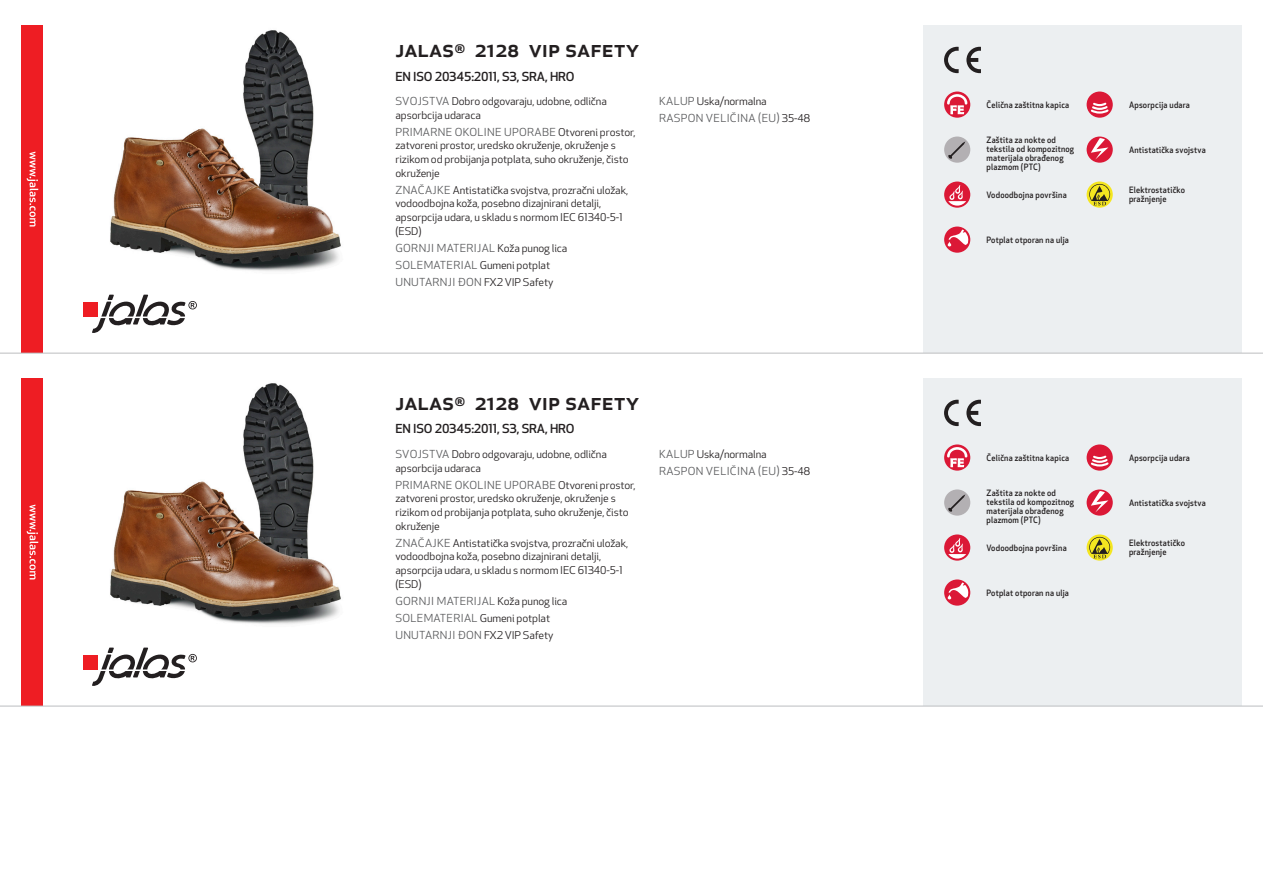
<style>
.page{position:relative;width:1263px;height:893px;background:#fff}
.page>*{position:absolute;margin:0;border:0;box-sizing:border-box;transform-origin:0 0}
.Produkt_namn{font:500 24px "Apex New";color:#231f20}
.Ingress{font:500 12.15px "Apex New";letter-spacing:-.015em;color:#231f20;scale:1.06 1}
.Funktion{font:10.8px "Apex New";letter-spacing:.025em;color:#57585a;scale:1.06 1}
.Funktion-2{font:10.5px/13.6px "Apex New";letter-spacing:-.01em;color:#231f20;scale:1.06 1}
.Funktion_body{font:500 8.55px/9px "Apex New";letter-spacing:.025em;color:#231f20;scale:.95 1}
.s1{font-size:10.8px;color:#57585a}
.s2{font-size:10.5px;color:#231f20}
</style>
<div class="page">
<img style="left:110px;top:30px;width:231px;height:241px">
<div style="left:83px;top:302px;width:15px;height:15px;background:#ee1d23"></div>
<svg style="left:92px;top:295px;width:105px;height:38px"></svg>
<div style="left:21px;top:26px;width:22px;height:327px;background:#ee1d23"></div>
<svg style="left:27px;top:152px;width:11px;height:75px"></svg>
<div style="left:923px;top:26px;width:319px;height:327px;background:#eceff1"></div>
<svg style="left:966px;top:47px;width:15px;height:26px"></svg>
<svg style="left:944px;top:47px;width:15px;height:26px"></svg>
<svg style="left:944px;top:92px;width:26px;height:26px"></svg>
<svg style="left:947px;top:94px;width:20px;height:20px"></svg>
<div style="left:944px;top:137px;width:26px;height:26px;background:#b3b0b3;border-radius:50%"></div>
<svg style="left:948px;top:141px;width:17px;height:18px"></svg>
<div style="left:944px;top:182px;width:26px;height:26px;background:#db1836;border-radius:50%"></div>
<svg style="left:948px;top:185px;width:18px;height:21px"></svg>
<svg style="left:944px;top:227px;width:26px;height:26px"></svg>
<svg style="left:948px;top:230px;width:20px;height:17px"></svg>
<div style="left:1086px;top:92px;width:27px;height:26px;background:#db1836;border-radius:50%"></div>
<svg style="left:1089px;top:102px;width:21px;height:13px"></svg>
<svg style="left:1086px;top:137px;width:27px;height:26px"></svg>
<svg style="left:1091px;top:138px;width:17px;height:22px"></svg>
<svg style="left:1086px;top:182px;width:27px;height:26px"></svg>
<svg style="left:1089px;top:184px;width:21px;height:21px"></svg>
<img style="left:110px;top:383px;width:231px;height:241px">
<div style="left:83px;top:654px;width:15px;height:15px;background:#ee1d23"></div>
<svg style="left:92px;top:648px;width:105px;height:38px"></svg>
<div style="left:21px;top:378px;width:22px;height:328px;background:#ee1d23"></div>
<svg style="left:27px;top:505px;width:11px;height:74px"></svg>
<div style="left:923px;top:378px;width:319px;height:328px;background:#eceff1"></div>
<svg style="left:966px;top:400px;width:15px;height:26px"></svg>
<svg style="left:944px;top:400px;width:15px;height:26px"></svg>
<svg style="left:944px;top:444px;width:26px;height:27px"></svg>
<svg style="left:947px;top:447px;width:20px;height:20px"></svg>
<div style="left:944px;top:489px;width:26px;height:27px;background:#b3b0b3;border-radius:50%"></div>
<svg style="left:948px;top:494px;width:17px;height:18px"></svg>
<svg style="left:944px;top:534px;width:26px;height:27px"></svg>
<svg style="left:948px;top:538px;width:18px;height:21px"></svg>
<svg style="left:944px;top:579px;width:26px;height:27px"></svg>
<svg style="left:948px;top:582px;width:20px;height:17px"></svg>
<svg style="left:1086px;top:444px;width:27px;height:27px"></svg>
<svg style="left:1089px;top:454px;width:21px;height:14px"></svg>
<svg style="left:1086px;top:489px;width:27px;height:27px"></svg>
<svg style="left:1091px;top:491px;width:17px;height:21px"></svg>
<svg style="left:1086px;top:534px;width:27px;height:27px"></svg>
<svg style="left:1089px;top:537px;width:21px;height:21px"></svg>
<hr style="left:0;top:353px;width:1263px;height:1px;background:#bcbdc0">
<hr style="left:0;top:706px;width:1263px;height:1px;background:#bcbdc0">
<p class="Produkt_namn" style="left:395px;top:33px;width:245px">JALAS<sup>®</sup> 2128 VIP SAFETY</p>
<p class="Ingress" style="left:395px;top:68px;width:170px">EN ISO 20345:2011, S3, SRA, HRO</p>
<p class="Funktion-2" style="left:395px;top:94px;width:201px"><span class="s1">SVOJSTVA</span> Dobro odgovaraju, udobne, odlična apsorbcija udaraca</p>
<p class="Funktion" style="left:395px;top:125px;width:228px">PRIMARNE OKOLINE UPORABE <span class="s2">Otvoreni prostor,</span></p>
<p class="Funktion-2" style="left:395px;top:139px;width:222px">zatvoreni prostor, uredsko okruženje, okruženje s rizikom od probijanja potplata, suho okruženje, čisto okruženje</p>
<p class="Funktion-2" style="left:395px;top:183px;width:221px"><span class="s1">ZNAČAJKE</span> Antistatička svojstva, prozračni uložak, vodoodbojna koža, posebno dizajnirani detalji, apsorpcija udara, u skladu s normom IEC 61340-5-1 (ESD)</p>
<p class="Funktion" style="left:395px;top:241px;width:164px">GORNJI MATERIJAL <span class="s2">Koža punog lica</span></p>
<p class="Funktion-2" style="left:395px;top:258px;width:147px"><span class="s1">SOLEMATERIAL</span> Gumeni potplat</p>
<p class="Funktion" style="left:395px;top:276px;width:151px">UNUTARNJI ĐON <span class="s2">FX2 VIP Safety</span></p>
<p class="Funktion-2" style="left:659px;top:94px;width:103px"><span class="s1">KALUP</span> Uska/normalna</p>
<p class="Funktion" style="left:659px;top:112px;width:144px">RASPON VELIČINA (EU) <span class="s2">35-48</span></p>
<p class="Produkt_namn" style="left:395px;top:385px;width:245px">JALAS<sup>®</sup> 2128 VIP SAFETY</p>
<p class="Ingress" style="left:395px;top:421px;width:170px">EN ISO 20345:2011, S3, SRA, HRO</p>
<p class="Funktion-2" style="left:395px;top:447px;width:201px"><span class="s1">SVOJSTVA</span> Dobro odgovaraju, udobne, odlična apsorbcija udaraca</p>
<p class="Funktion" style="left:395px;top:478px;width:228px">PRIMARNE OKOLINE UPORABE <span class="s2">Otvoreni prostor,</span></p>
<p class="Funktion-2" style="left:395px;top:492px;width:222px">zatvoreni prostor, uredsko okruženje, okruženje s rizikom od probijanja potplata, suho okruženje, čisto okruženje</p>
<p class="Funktion-2" style="left:395px;top:536px;width:221px"><span class="s1">ZNAČAJKE</span> Antistatička svojstva, prozračni uložak, vodoodbojna koža, posebno dizajnirani detalji, apsorpcija udara, u skladu s normom IEC 61340-5-1 (ESD)</p>
<p class="Funktion" style="left:395px;top:594px;width:164px">GORNJI MATERIJAL <span class="s2">Koža punog lica</span></p>
<p class="Funktion-2" style="left:395px;top:611px;width:147px"><span class="s1">SOLEMATERIAL</span> Gumeni potplat</p>
<p class="Funktion" style="left:395px;top:628px;width:151px">UNUTARNJI ĐON <span class="s2">FX2 VIP Safety</span></p>
<p class="Funktion-2" style="left:659px;top:447px;width:103px"><span class="s1">KALUP</span> Uska/normalna</p>
<p class="Funktion" style="left:659px;top:464px;width:144px">RASPON VELIČINA (EU) <span class="s2">35-48</span></p>
<p class="Funktion_body" style="left:986px;top:100px;width:88px">Čelična zaštitna kapica</p>
<p class="Funktion_body" style="left:986px;top:136px;width:94px">Zaštita za nokte od tekstila od kompozitnog materijala obrađenog plazmom (PTC)</p>
<p class="Funktion_body" style="left:986px;top:190px;width:86px">Vodoodbojna površina</p>
<p class="Funktion_body" style="left:986px;top:235px;width:88px">Potplat otporan na ulja</p>
<p class="Funktion_body" style="left:1129px;top:100px;width:65px">Apsorpcija udara</p>
<p class="Funktion_body" style="left:1129px;top:145px;width:82px">Antistatička svojstva</p>
<p class="Funktion_body" style="left:1129px;top:186px;width:60px">Elektrostatičko pražnjenje</p>
<p class="Funktion_body" style="left:986px;top:453px;width:88px">Čelična zaštitna kapica</p>
<p class="Funktion_body" style="left:986px;top:488px;width:94px">Zaštita za nokte od tekstila od kompozitnog materijala obrađenog plazmom (PTC)</p>
<p class="Funktion_body" style="left:986px;top:543px;width:86px">Vodoodbojna površina</p>
<p class="Funktion_body" style="left:986px;top:588px;width:88px">Potplat otporan na ulja</p>
<p class="Funktion_body" style="left:1129px;top:453px;width:65px">Apsorpcija udara</p>
<p class="Funktion_body" style="left:1129px;top:498px;width:82px">Antistatička svojstva</p>
<p class="Funktion_body" style="left:1129px;top:539px;width:60px">Elektrostatičko pražnjenje</p>
</div>
